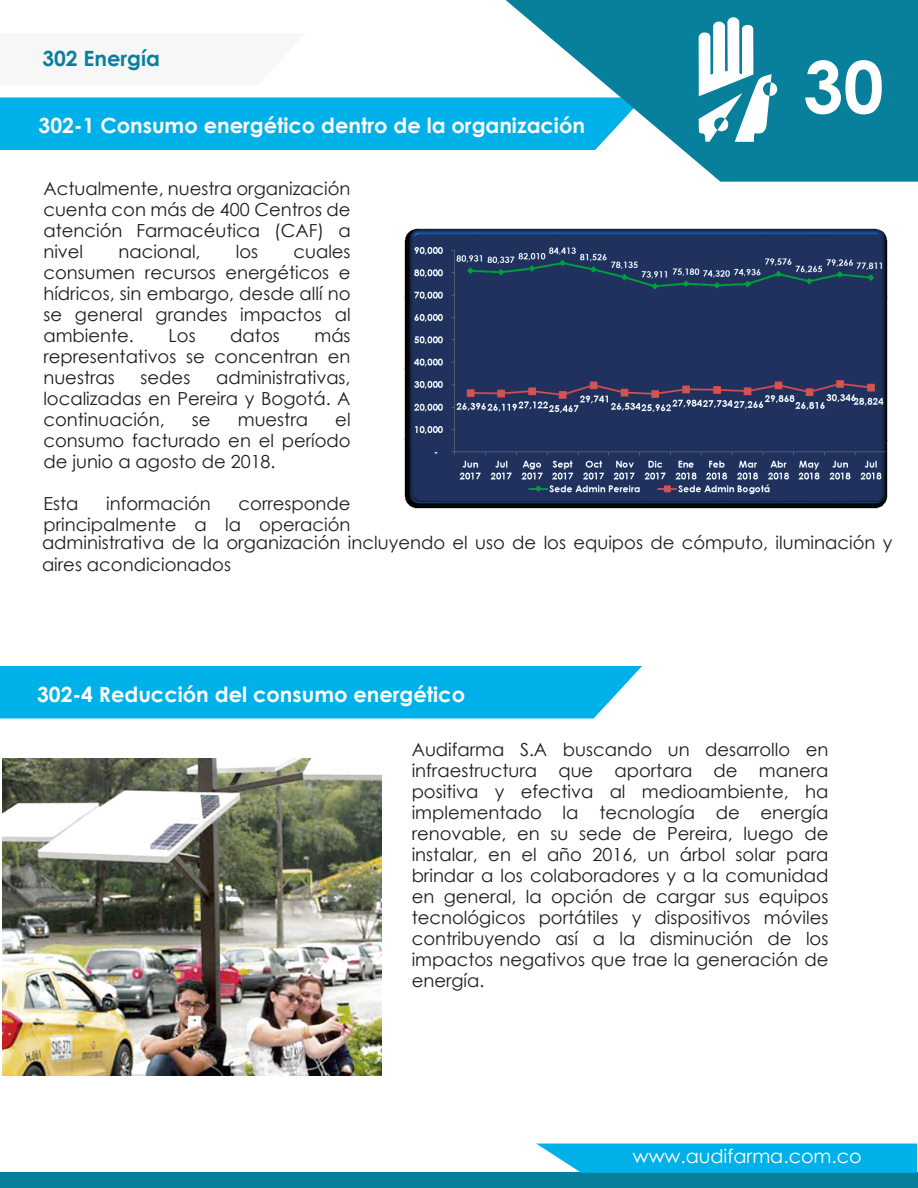
<style>
.page{position:relative;width:918px;height:1188px;background:#fff}
.page>*{position:absolute;margin:0;border:0;box-sizing:border-box;transform-origin:0 0}
.t1{font:700 72px "Century Gothic";color:#fff}
.t2{font:700 21px "Century Gothic";color:#fff}
.t3{font:700 21px "Century Gothic";color:#08809c}
.t4{font:19.2px "Century Gothic";color:#fff}
.t5{font:18px/21px "Century Gothic";color:#1d1d1b;text-align:justify}
</style>
<div class="page">
<div style="left:0;top:98px;width:506px;height:52px;background:#00b0e9"></div>
<img style="left:404px;top:228px;width:484px;height:281px">
<div style="left:0;top:1173px;width:917px;height:15px;background:#08809c"></div>
<svg style="left:506px;top:0;width:412px;height:182px;fill:#08809c"></svg>
<svg style="left:536px;top:1144px;width:381px;height:29px;background:#0eb4e9"></svg>
<svg style="left:698px;top:17px;width:79px;height:125px"></svg>
<div style="left:0;top:666px;width:642px;height:52px;background:#00b0e9"></div>
<img style="left:2px;top:759px;width:380px;height:316px">
<p class="t3" style="left:42px;top:42px;width:119px">302 Energía</p>
<p class="t2" style="left:39px;top:110px;width:548px">302-1 Consumo energético dentro de la organización</p>
<h1 class="t1" style="left:803px;top:32px;width:82px">30</h1>
<p class="t5" style="left:43px;top:178px;width:309px">Actualmente, nuestra organización cuenta con más de 400 Centros de atención Farmacéutica (CAF) a nivel</p>
<p class="t5" style="left:118px;top:241px;width:84px">nacional,</p>
<p class="t5" style="left:236px;top:241px;width:24px">los</p>
<p class="t5" style="left:43px;top:241px;width:309px;text-indent:250px">cuales consumen recursos energéticos e hídricos, sin embargo, desde allí no se general grandes impactos al ambiente.</p>
<p class="t5" style="left:43px;top:325px;width:309px;text-indent:271px">más representativos se concentran en nuestras</p>
<p class="t5" style="left:169px;top:325px;width:29px">Los</p>
<p class="t5" style="left:230px;top:325px;width:51px">datos</p>
<p class="t5" style="left:43px;top:367px;width:309px;text-indent:173px">administrativas, localizadas en Pereira y Bogotá. A continuación,</p>
<p class="t5" style="left:141px;top:367px;width:51px">sedes</p>
<p class="t5" style="left:43px;top:409px;width:309px;text-indent:292px">el consumo facturado en el período de junio a agosto de 2018.</p>
<p class="t5" style="left:43px;top:493px;width:37px">Esta</p>
<p class="t5" style="left:106px;top:493px;width:106px">información</p>
<p class="t5" style="left:192px;top:409px;width:20px">se</p>
<p class="t5" style="left:238px;top:409px;width:72px">muestra</p>
<p class="t5" style="left:43px;top:493px;width:309px;text-align:right">corresponde<br>principalmente a la operación</p>
<p class="t5" style="left:42px;top:532px;width:852px">administrativa de la organización incluyendo el uso de los equipos de cómputo, iluminación y aires acondicionados</p>
<p class="t2" style="left:37px;top:678px;width:429px">302-4 Reducción del consumo energético</p>
<p class="t5" style="left:412px;top:739px;width:418px">Audifarma S.A buscando un desarrollo en infraestructura que aportara de manera positiva y efectiva al medioambiente, ha implementado la tecnología de energía renovable, en su sede de Pereira, luego de instalar, en el año 2016, un árbol solar para brindar a los colaboradores y a la comunidad en general, la opción de cargar sus equipos tecnológicos portátiles y dispositivos móviles contribuyendo así a la disminución de los impactos negativos que trae la generación de energía.</p>
<p class="t4" style="left:633px;top:1143px;width:231px">www.audifarma.com.co</p>
</div>
